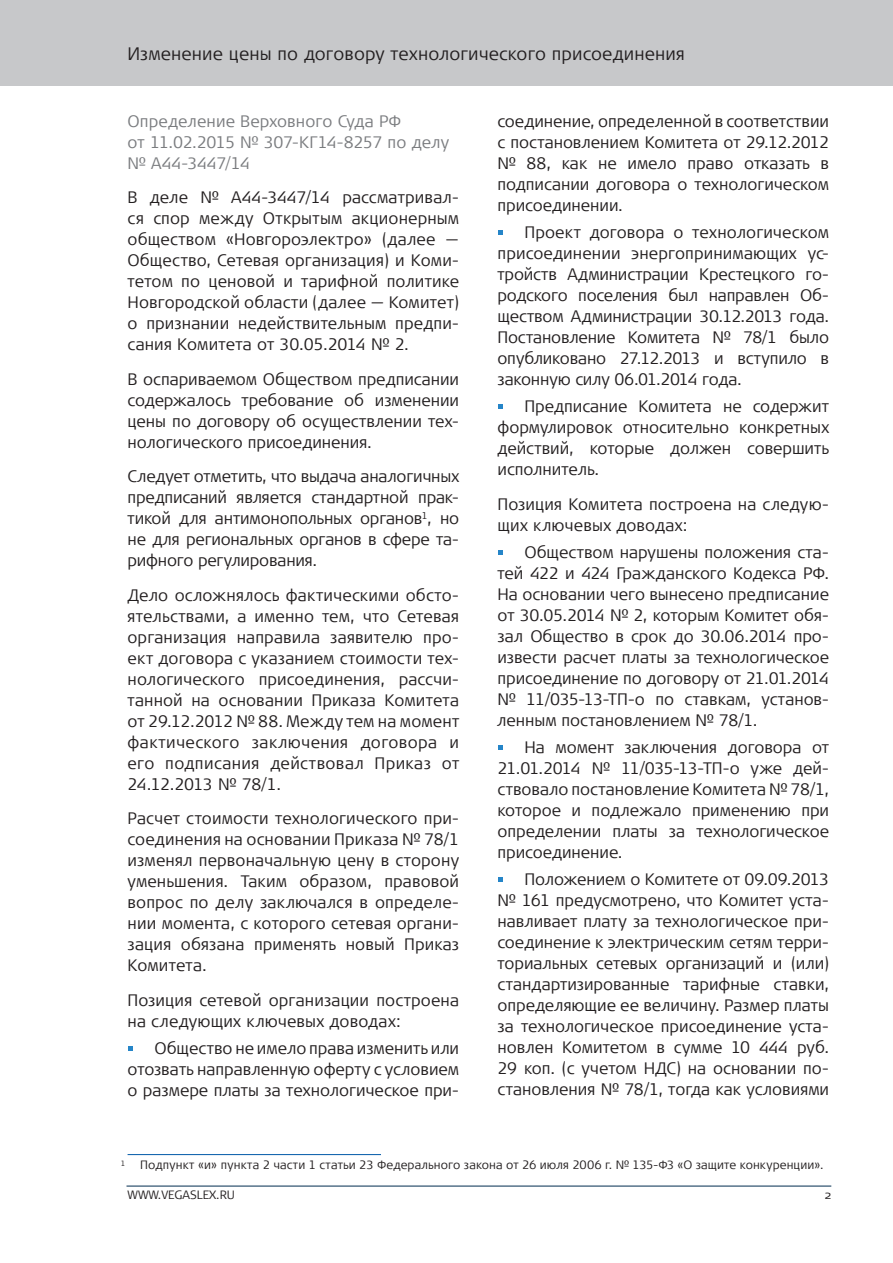
<style>
.page{position:relative;width:893px;height:1263px;background:#fff}
.page>*{position:absolute;margin:0;border:0;box-sizing:border-box;transform-origin:0 0}
.t1{font:300 18px "Signa Offc Pro";letter-spacing:.005em;color:#231f20}
.t2{font:300 16.5px/21px "Signa Offc Pro";color:#231f20;text-align:justify}
.t3{font:300 16.5px/21px "Signa Offc Pro";letter-spacing:.005em;color:#7a7c7f}
.t4{font:300 12px "Signa Offc Pro";letter-spacing:.01em;color:#231f20}
.t5{font:300 12px "Signa Sc Offc Pro";color:#231f20}
.t6{font:300 7.5px "Signa Offc Pro";color:#231f20}
</style>
<div class="page">
<div style="left:0;top:0;width:893px;height:85px;background:#c7c8ca"></div>
<hr style="left:126px;top:1186px;width:705px;height:1px;background:#002c4f">
<hr style="left:128px;top:1154px;width:253px;height:1px;background:#0059a7">
<svg style="left:128px;top:1046px;width:5px;height:5px"></svg>
<svg style="left:498px;top:230px;width:5px;height:5px"></svg>
<svg style="left:498px;top:404px;width:5px;height:5px"></svg>
<svg style="left:498px;top:550px;width:5px;height:5px"></svg>
<svg style="left:498px;top:745px;width:5px;height:5px"></svg>
<svg style="left:498px;top:877px;width:5px;height:5px"></svg>
<p class="t1" style="left:128px;top:41px;width:559px">Изменение цены по договору технологического присоединения</p>
<p class="t3" style="left:128px;top:110px;width:323px">Определение Верховного Суда РФ<br>от 11.02.2015 № 307-КГ14-8257 по делу № А44-3447/14</p>
<p class="t2" style="left:128px;top:186px;width:333px">В деле № А44-3447/14 рассматривал&shy;ся спор между Открытым акционерным обществом «Новгороэлектро» (далее — Общество, Сетевая организация) и Коми&shy;тетом по ценовой и тарифной политике Новгородской области (далее — Комитет) о признании недействительным предпи&shy;сания Комитета от 30.05.2014 № 2.</p>
<p class="t2" style="left:128px;top:368px;width:333px">В оспариваемом Обществом предписании содержалось требование об изменении цены по договору об осуществлении тех&shy;нологического присоединения.</p>
<p class="t2" style="left:128px;top:465px;width:333px">Следует отметить, что выдача аналогичных предписаний является стандартной прак&shy;тикой для антимонопольных органов<sup>1</sup>, но не для региональных органов в сфере та&shy;рифного регулирования.</p>
<p class="t2" style="left:128px;top:584px;width:333px">Дело осложнялось фактическими обсто&shy;ятельствами, а именно тем, что Сетевая организация направила заявителю про&shy;ект договора с указанием стоимости тех&shy;нологического присоединения, рассчи&shy;танной на основании Приказа Комитета от 29.12.2012 № 88. Между тем на момент фактического заключения договора и его подписания действовал Приказ от 24.12.2013 № 78/1.</p>
<p class="t2" style="left:128px;top:807px;width:333px">Расчет стоимости технологического при&shy;соединения на основании Приказа № 78/1 изменял первоначальную цену в сторону уменьшения. Таким образом, правовой вопрос по делу заключался в определе&shy;нии момента, с которого сетевая органи&shy;зация обязана применять новый Приказ Комитета.</p>
<p class="t2" style="left:128px;top:989px;width:333px">Позиция сетевой организации построена на следующих ключевых доводах:</p>
<p class="t2" style="left:128px;top:1037px;width:333px">• Общество не имело права изменить или отозвать направленную оферту с условием о размере платы за технологическое при-</p>
<p class="t2" style="left:497px;top:110px;width:333px">соединение, определенной в соответствии с постановлением Комитета от 29.12.2012 № 88, как не имело право отказать в подписании договора о технологическом присоединении.</p>
<p class="t2" style="left:497px;top:221px;width:333px">• Проект договора о технологическом присоединении энергопринимающих ус&shy;тройств Администрации Крестецкого го&shy;родского поселения был направлен Об&shy;ществом Администрации 30.12.2013 года.<br>Постановление Комитета № 78/1 было опубликовано 27.12.2013 и вступило в законную силу 06.01.2014 года.</p>
<p class="t2" style="left:497px;top:395px;width:333px">• Предписание Комитета не содержит формулировок относительно конкретных действий, которые должен совершить исполнитель.</p>
<p class="t2" style="left:497px;top:493px;width:333px">Позиция Комитета построена на следую&shy;щих ключевых доводах:</p>
<p class="t2" style="left:497px;top:541px;width:333px">• Обществом нарушены положения ста&shy;тей 422 и 424 Гражданского Кодекса РФ.<br>На основании чего вынесено предписание от 30.05.2014 № 2, которым Комитет обя&shy;зал Общество в срок до 30.06.2014 про&shy;извести расчет платы за технологическое присоединение по договору от 21.01.2014 № 11/035-13-ТП-о по ставкам, установ&shy;ленным постановлением № 78/1.</p>
<p class="t2" style="left:497px;top:736px;width:333px">• На момент заключения договора от 21.01.2014 № 11/035-13-ТП-о уже дей&shy;ствовало постановление Комитета № 78/1, которое и подлежало применению при определении платы за технологическое присоединение.</p>
<p class="t2" style="left:497px;top:868px;width:333px">• Положением о Комитете от 09.09.2013 № 161 предусмотрено, что Комитет уста&shy;навливает плату за технологическое при&shy;соединение к электрическим сетям терри&shy;ториальных сетевых организаций и (или) стандартизированные тарифные ставки, определяющие ее величину. Размер платы за технологическое присоединение уста&shy;новлен Комитетом в сумме 10 444 руб.<br>29 коп. (с учетом НДС) на основании по&shy;становления № 78/1, тогда как условиями</p>
<p class="t6" style="left:121px;top:1158px;width:6px">1</p>
<p class="t4" style="left:140px;top:1157px;width:685px">Подпункт «и» пункта 2 части 1 статьи 23 Федерального закона от 26 июля 2006 г. № 135-ФЗ «О защите конкуренции».</p>
<p class="t5" style="left:128px;top:1187px;width:109px">WWW.VEGASLEX.RU</p>
<p class="t5" style="left:825px;top:1187px;width:8px">2</p>
</div>
